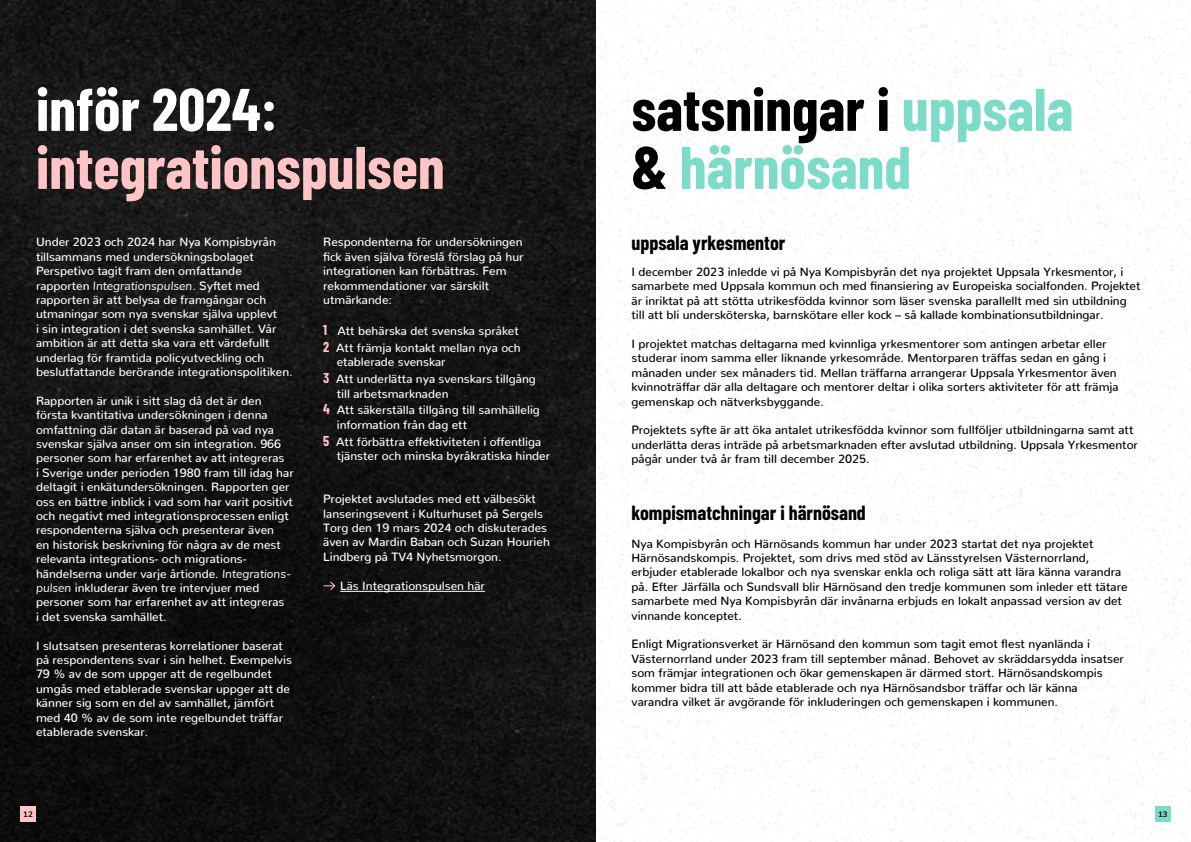
<style>
.page{position:relative;width:1191px;height:842px;background:#fff}
.page>*{position:absolute;margin:0;border:0;box-sizing:border-box;transform-origin:0 0}
.t1{font:700 60px/58px "Barlow Condensed";color:#7ddcc9}
.t2{font:700 60px "Barlow Condensed";color:#ffc4c6}
.t3{font:700 60px "Barlow Condensed";color:#fff}
.t4{font:700 20px "Barlow Condensed";color:#000}
.t5{font:500 12px/14.4px "Nunito";color:#fffefa}
.t6{font:500 12px/14.4px "Nunito";color:#000}
.t7{font:700 8px "Nunito";color:#000}
.s1{font-weight:400;font-style:italic}
.s2{font-family:"Barlow Condensed";font-weight:700;font-size:14px;color:#ffc4c6}
.s3{color:#fff}
.s4{color:#000}
</style>
<div class="page">
<img style="left:595px;top:0;width:596px;height:842px">
<div style="left:0;top:0;width:595px;height:842px;background:#131313"></div>
<div style="left:20px;top:806px;width:16px;height:16px;background:#ffc4c6"></div>
<div style="left:1155px;top:806px;width:15px;height:16px;background:#7ddcc9"></div>
<hr style="left:340px;top:591px;width:145px;height:1px;background:#fffefa">
<svg style="left:324px;top:581px;width:12px;height:9px"></svg>
<h1 class="t3" style="left:36px;top:67px;width:243px">inför 2024:</h1>
<h1 class="t2" style="left:36px;top:125px;width:410px">integrationspulsen</h1>
<p class="t5" style="left:36px;top:234px;width:258px">Under 2023 och 2024 har Nya Kompisbyrån tillsammans med undersökningsbolaget Perspetivo tagit fram den omfattande rapporten <span class="s1">Integrationspulsen</span>. Syftet med rapporten är att belysa de framgångar och utmaningar som nya svenskar själva upplevt<br>i sin integration i det svenska samhället. Vår ambition är att detta ska vara ett värdefullt underlag för framtida policyutveckling och beslutfattande berörande integrationspolitiken.</p>
<p class="t5" style="left:36px;top:392px;width:259px">Rapporten är unik i sitt slag då det är den första kvantitativa undersökningen i denna omfattning där datan är baserad på vad nya svenskar själva anser om sin integration. 966 personer som har erfarenhet av att integreras<br>i Sverige under perioden 1980 fram till idag har deltagit i enkätundersökningen. Rapporten ger oss en bättre inblick i vad som har varit positivt och negativt med integrationsprocessen enligt respondenterna själva och presenterar även<br>en historisk beskrivning för några av de mest relevanta integrations- och migrations&shy;händelserna under varje årtionde. <span class="s1">Integrations&shy;pulsen</span> inkluderar även tre intervjuer med personer som har erfarenhet av att integreras<br>i det svenska samhället.</p>
<p class="t5" style="left:36px;top:637px;width:257px">I slutsatsen presenteras korrelationer baserat på respondentens svar i sin helhet. Exempelvis 79 % av de som uppger att de regelbundet umgås med etablerade svenskar uppger att de känner sig som en del av samhället, jämfört med 40 % av de som inte regelbundet träffar etablerade svenskar.</p>
<p class="t5" style="left:323px;top:234px;width:202px">Respondenterna för undersökningen fick även själva föreslå förslag på hur integrationen kan förbättras. Fem rekommendationer var särskilt utmärkande:</p>
<p class="t5" style="left:323px;top:321px;width:199px;line-height:16.8px"><span class="s2">1</span> Att behärska det svenska språket<br><span class="s2">2</span> Att främja kontakt mellan nya och</p>
<p class="t5" style="left:323px;top:352px;width:214px;line-height:16.8px;text-indent:14px">etablerade svenskar<br><span class="s2">3</span> <span class="s3">Att u</span>nderlätta nya svenskars tillgång</p>
<p class="t5" style="left:323px;top:384px;width:218px;line-height:16.8px;text-indent:14px">till arbetsmarknaden<br><span class="s2">4</span> <span class="s3">Att s</span>äkerställa tillgång till samhällelig</p>
<p class="t5" style="left:323px;top:415px;width:219px;line-height:16.8px;text-indent:14px">information från dag ett<br><span class="s2">5</span> Att förbättra effektiviteten i offentliga</p>
<p class="t5" style="left:337px;top:447px;width:215px">tjänster och minska byråkratiska hinder</p>
<p class="t5" style="left:323px;top:490px;width:228px">Projektet avslutades med ett välbesökt lanseringsevent i Kulturhuset på Sergels Torg den 19 mars 2024 och diskuterades även av Mardin Baban och Suzan Hourieh Lindberg på TV4 Nyhetsmorgon.</p>
<p class="t5" style="left:340px;top:577px;width:146px">Läs Integrationspulsen här</p>
<h1 class="t1" style="left:631px;top:77px;width:443px"><span class="s4">satsningar i</span> uppsala <span class="s4">&amp;</span> härnösand</h1>
<h2 class="t4" style="left:631px;top:228px;width:155px">uppsala yrkesmentor</h2>
<p class="t6" style="left:631px;top:263px;width:510px">I december 2023 inledde vi på Nya Kompisbyrån det nya projektet Uppsala Yrkesmentor, i samarbete med Uppsala kommun och med finansiering av Europeiska socialfonden. Projektet är inriktat på att stötta utrikesfödda kvinnor som läser svenska parallellt med sin utbildning till att bli undersköterska, barnskötare eller kock – så kallade kombinationsutbildningar.</p>
<p class="t6" style="left:631px;top:335px;width:489px">I projektet matchas deltagarna med kvinnliga yrkesmentorer som antingen arbetar eller studerar inom samma eller liknande yrkesområde. Mentorparen träffas sedan en gång i månaden under sex månaders tid. Mellan träffarna arrangerar Uppsala Yrkesmentor även kvinnoträffar där alla deltagare och mentorer deltar i olika sorters aktiviteter för att främja gemenskap och nätverksbyggande.</p>
<p class="t6" style="left:631px;top:422px;width:508px">Projektets syfte är att öka antalet utrikesfödda kvinnor som fullföljer utbildningarna samt att underlätta deras inträde på arbetsmarknaden efter avslutad utbildning. Uppsala Yrkesmentor pågår under två år fram till december 2025.</p>
<h2 class="t4" style="left:631px;top:498px;width:236px">kompismatchningar i härnösand</h2>
<p class="t6" style="left:631px;top:535px;width:497px">Nya Kompisbyrån och Härnösands kommun har under 2023 startat det nya projektet Härnösandskompis. Projektet, som drivs med stöd av Länsstyrelsen Västernorrland, erbjuder etablerade lokalbor och nya svenskar enkla och roliga sätt att lära känna varandra på. Efter Järfälla och Sundsvall blir Härnösand den tredje kommunen som inleder ett tätare samarbete med Nya Kompisbyrån där invånarna erbjuds en lokalt anpassad version av det vinnande konceptet.</p>
<p class="t6" style="left:631px;top:636px;width:494px">Enligt Migrationsverket är Härnösand den kommun som tagit emot flest nyanlända i Västernorrland under 2023 fram till september månad. Behovet av skräddarsydda insatser som främjar integrationen och ökar gemenskapen är därmed stort. Härnösandskompis kommer bidra till att både etablerade och nya Härnösandsbor träffar och lär känna varandra vilket är avgörande för inkluderingen och gemenskapen i kommunen.</p>
<p class="t7" style="left:23px;top:809px;width:11px">12</p>
<p class="t7" style="left:1158px;top:809px;width:11px">13</p>
</div>
